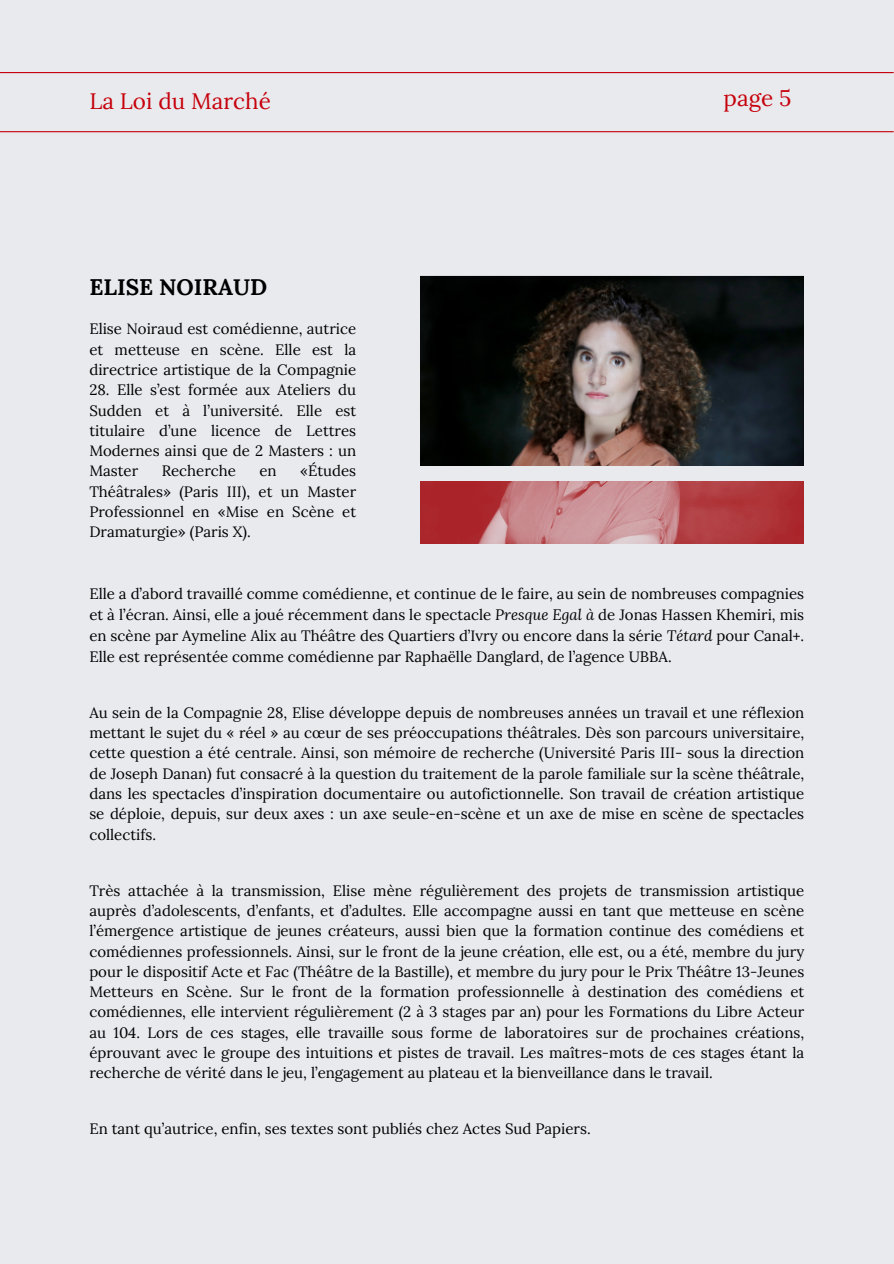
<style>
.page{position:relative;width:894px;height:1264px;background:#fff}
.page>*{position:absolute;margin:0;border:0;box-sizing:border-box;transform-origin:0 0}
.t1{font:22.5px "Lora";color:#c6000b}
.t2{font:700 22.5px "Lora";color:#000}
.t3{font:15px/20.2px "Lora";color:#000;text-align:justify}
.s1{font-style:italic}
</style>
<div class="page">
<div style="left:0;top:0;width:893px;height:1263px;background:#e8eaee"></div>
<hr style="left:0;top:131px;width:893px;height:1px;background:#c6000b">
<hr style="left:0;top:72px;width:893px;height:1px;background:#c6000b">
<img style="left:421px;top:275px;width:382px;height:190px">
<img style="left:421px;top:481px;width:382px;height:63px">
<h2 class="t1" style="left:89px;top:86px;width:183px">La Loi du Marché</h2>
<h2 class="t1" style="left:723px;top:84px;width:69px">page 5</h2>
<h1 class="t2" style="left:89px;top:273px;width:179px">ELISE NOIRAUD</h1>
<p class="t3" style="left:89px;top:319px;width:268px">Elise Noiraud est comédienne, autrice et metteuse en scène. Elle est la directrice artistique de la Compagnie</p>
<p class="t3" style="left:89px;top:379px;width:268px">28. Elle s’est formée aux Ateliers du Sudden et à l’université . Elle est titulaire d’une licence de Lettres Modernes ainsi que de 2 Masters : un Master</p>
<p class="t3" style="left:89px;top:460px;width:268px;text-indent:211px">«Études Théâtrales» (Paris III), et un Master Professionnel en «Mise en Scène et Dramaturgie» (Paris X).</p>
<p class="t3" style="left:162px;top:460px;width:76px">Recherche</p>
<p class="t3" style="left:259px;top:460px;width:19px">en</p>
<p class="t3" style="left:89px;top:582px;width:716px;line-height:21px">Elle a d’abord travaillé comme comédienne, et continue de le faire, au sein de nombreuses compagnies et à l’écran. Ainsi, elle a joué récemment dans le spectacle <span class="s1">Presque Egal à</span> de Jonas Hassen Khemiri, mis en scène par Aymeline Alix au Théâtre des Quartiers d’Ivry ou encore dans la série <span class="s1">Tétard</span> pour Canal+.<br>Elle est représentée comme comédienne par Raphaëlle Danglard, de l’agence UBBA.</p>
<p class="t3" style="left:89px;top:702px;width:716px">Au sein de la Compagnie 28, Elise développe depuis de nombreuses années un travail et une réflexion mettant le sujet du « réel » au cœur de ses préoccupations théâtrales. Dès son parcours universitaire, cette question a été centrale. Ainsi, son mémoire de recherche (Université Paris III- sous la direction de Joseph Danan) fut consacré à la question du traitement de la parole familiale sur la scène théâtrale, dans les spectacles d’inspiration documentaire ou autofictionnelle. Son travail de création artistique se déploie, depuis, sur deux axes : un axe seule-en-scène et un axe de mise en scène de spectacles collectifs.</p>
<p class="t3" style="left:89px;top:880px;width:716px">Très attachée à la transmission, Elise mène régulièrement des projets de transmission artistique auprès d’adolescents, d’enfants, et d’adultes. Elle accompagne aussi en tant que metteuse en scène l’émergence artistique de jeunes créateurs, aussi bien que la formation continue des comédiens et comédiennes professionnels. Ainsi, sur le front de la jeune création, elle est, ou a été , membre du jury pour le dispositif Acte et Fac (Théâtre de la Bastille), et membre du jury pour le Prix Théâtre 13-Jeunes Metteurs en Scène. Sur le front de la formation professionnelle à destination des comédiens et comédiennes, elle intervient régulièrement (2 à 3 stages par an) pour les Formations du Libre Acteur au 104. Lors de ces stages, elle travaille sous forme de laboratoires sur de prochaines créations, éprouvant avec le groupe des intuitions et pistes de travail. Les maîtres-mots de ces stages étant la recherche de vérité dans le jeu, l’engagement au plateau et la bienveillance dans le travail.</p>
<p class="t3" style="left:89px;top:1118px;width:502px">En tant qu’autrice, enfin, ses textes sont publiés chez Actes Sud Papiers.</p>
</div>
